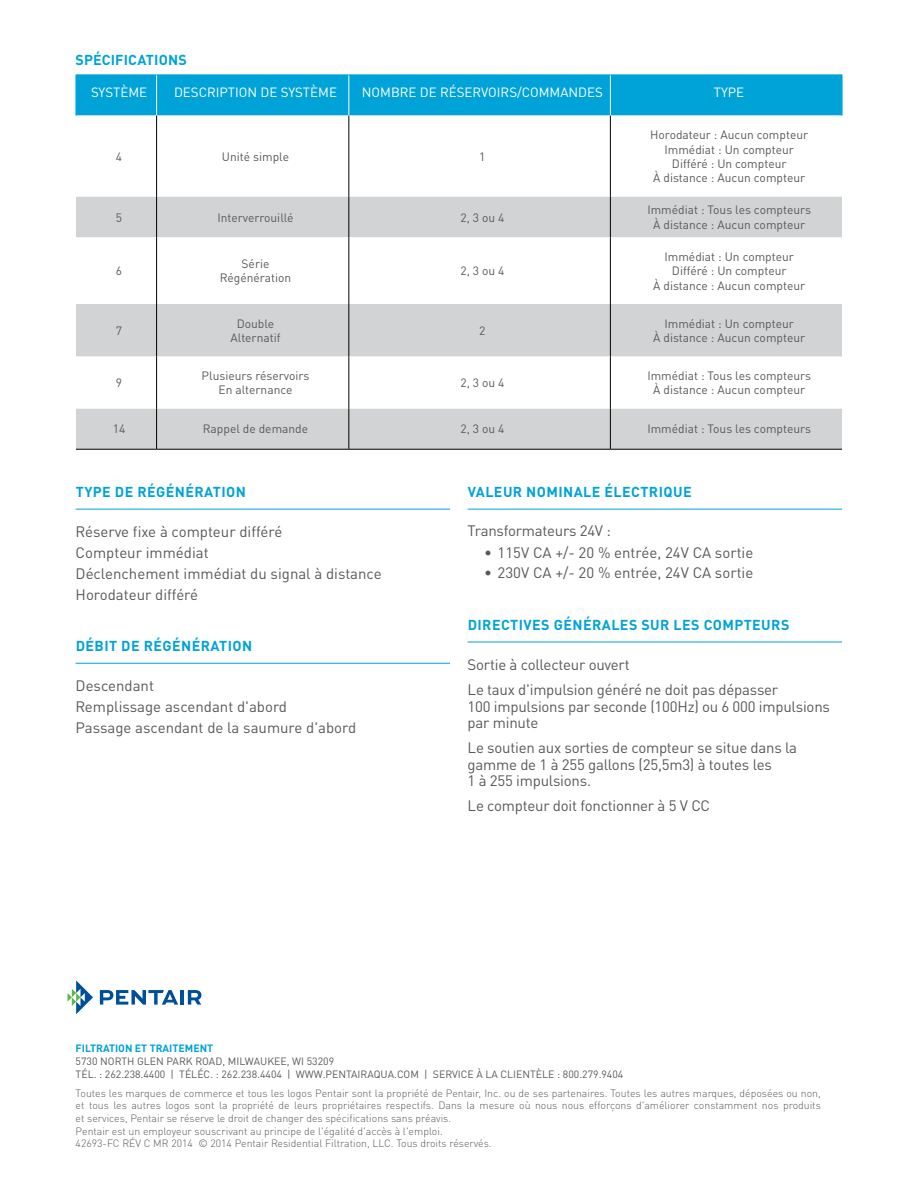
<style>
.page{position:relative;width:918px;height:1188px;background:#fff}
.page>*{position:absolute;margin:0;border:0;box-sizing:border-box;transform-origin:0 0}
.t1{font:15px/20.9px "DIN Pro";letter-spacing:-.015em;color:#58595b}
.t2{font:700 14.25px "DIN Pro";letter-spacing:.03em;color:#00a3d8}
.t3{font:700 14.25px "DIN Pro";letter-spacing:.01em;color:#00a3d8}
.t4{font:13.35px "DIN Pro";color:#fff}
.t5{font:12px/14.4px "DIN Pro";color:#58595b;text-align:center}
.t6{font:300 10.5px/12.6px "DIN Pro";color:#58595b}
.t7{font:10.5px/12.6px "DIN Pro";color:#58595b}
.t8{font:700 10.5px "DIN Pro";color:#00a3d8}
</style>
<div class="page">
<svg style="left:68px;top:980px;width:25px;height:34px"></svg>
<svg style="left:100px;top:990px;width:78px;height:15px"></svg>
<hr style="left:181px;top:990px;width:3px;height:15px;background:#004f9a">
<svg style="left:188px;top:990px;width:13px;height:15px"></svg>
<hr style="left:76px;top:509px;width:374px;height:1px;background:#00a3d8">
<hr style="left:76px;top:663px;width:374px;height:1px;background:#00a3d8">
<hr style="left:468px;top:509px;width:374px;height:1px;background:#00a3d8">
<hr style="left:468px;top:642px;width:374px;height:1px;background:#00a3d8">
<div style="left:77px;top:76px;width:765px;height:40px;background:#00a3d8"></div>
<svg style="left:76px;top:116px;width:766px;height:81px"></svg>
<svg style="left:76px;top:197px;width:766px;height:252px;fill:#d1d3d4"></svg>
<hr style="left:76px;top:75px;width:1px;height:41px;background:#00a3d8">
<hr style="left:76px;top:75px;width:81px;height:1px;background:#00a3d8">
<hr style="left:156px;top:75px;width:1px;height:41px;background:#fff">
<hr style="left:157px;top:75px;width:192px;height:1px;background:#00a3d8">
<hr style="left:348px;top:75px;width:1px;height:41px;background:#fff">
<hr style="left:349px;top:75px;width:261px;height:1px;background:#00a3d8">
<hr style="left:610px;top:75px;width:1px;height:41px;background:#fff">
<hr style="left:842px;top:75px;width:1px;height:41px;background:#00a3d8">
<hr style="left:610px;top:75px;width:232px;height:1px;background:#00a3d8">
<hr style="left:156px;top:116px;width:1px;height:81px;background:#000">
<hr style="left:348px;top:116px;width:1px;height:81px;background:#000">
<hr style="left:610px;top:116px;width:1px;height:81px;background:#000">
<hr style="left:156px;top:197px;width:1px;height:40px;background:#000">
<hr style="left:348px;top:197px;width:1px;height:40px;background:#000">
<hr style="left:610px;top:197px;width:1px;height:40px;background:#000">
<hr style="left:156px;top:237px;width:1px;height:67px;background:#000">
<hr style="left:348px;top:237px;width:1px;height:67px;background:#000">
<hr style="left:610px;top:237px;width:1px;height:67px;background:#000">
<hr style="left:156px;top:304px;width:1px;height:52px;background:#000">
<hr style="left:348px;top:304px;width:1px;height:52px;background:#000">
<hr style="left:610px;top:304px;width:1px;height:52px;background:#000">
<hr style="left:156px;top:356px;width:1px;height:53px;background:#000">
<hr style="left:348px;top:356px;width:1px;height:53px;background:#000">
<hr style="left:610px;top:356px;width:1px;height:53px;background:#000">
<hr style="left:76px;top:449px;width:81px;height:1px;background:#000">
<hr style="left:156px;top:409px;width:1px;height:40px;background:#000">
<hr style="left:157px;top:449px;width:192px;height:1px;background:#000">
<hr style="left:348px;top:409px;width:1px;height:40px;background:#000">
<hr style="left:349px;top:449px;width:261px;height:1px;background:#000">
<hr style="left:610px;top:409px;width:1px;height:40px;background:#000">
<hr style="left:610px;top:449px;width:232px;height:1px;background:#000">
<p class="t3" style="left:76px;top:48px;width:113px">SPÉCIFICATIONS</p>
<p class="t4" style="left:91px;top:82px;width:58px">SYSTÈME</p>
<p class="t4" style="left:174px;top:82px;width:164px">DESCRIPTION DE SYSTÈME</p>
<p class="t4" style="left:362px;top:82px;width:243px">NOMBRE DE RÉSERVOIRS/COMMANDES</p>
<p class="t4" style="left:714px;top:82px;width:32px">TYPE</p>
<p class="t5" style="left:116px;top:148px;width:8px">4</p>
<p class="t5" style="left:222px;top:148px;width:69px">Unité simple</p>
<p class="t5" style="left:479px;top:148px;width:8px">1</p>
<p class="t5" style="left:650px;top:126px;width:159px">Horodateur : Aucun compteur<br>Immédiat : Un compteur<br>Différé : Un compteur<br>À distance : Aucun compteur</p>
<p class="t5" style="left:116px;top:209px;width:8px">5</p>
<p class="t5" style="left:217px;top:209px;width:78px">Interverrouillé</p>
<p class="t5" style="left:460px;top:209px;width:46px">2, 3 ou 4</p>
<p class="t5" style="left:647px;top:202px;width:165px">Immédiat : Tous les compteurs<br>À distance : Aucun compteur</p>
<p class="t5" style="left:116px;top:262px;width:8px">6</p>
<p class="t5" style="left:220px;top:255px;width:73px">Série<br>Régénération</p>
<p class="t5" style="left:460px;top:262px;width:46px">2, 3 ou 4</p>
<p class="t5" style="left:653px;top:248px;width:153px">Immédiat : Un compteur<br>Différé : Un compteur<br>À distance : Aucun compteur</p>
<p class="t5" style="left:116px;top:322px;width:8px">7</p>
<p class="t5" style="left:231px;top:315px;width:52px">Double<br>Alternatif</p>
<p class="t5" style="left:479px;top:322px;width:8px">2</p>
<p class="t5" style="left:653px;top:315px;width:153px">Immédiat : Un compteur<br>À distance : Aucun compteur</p>
<p class="t5" style="left:116px;top:374px;width:8px">9</p>
<p class="t5" style="left:202px;top:367px;width:109px">Plusieurs réservoirs<br>En alternance</p>
<p class="t5" style="left:460px;top:374px;width:46px">2, 3 ou 4</p>
<p class="t5" style="left:647px;top:367px;width:165px">Immédiat : Tous les compteurs<br>À distance : Aucun compteur</p>
<p class="t5" style="left:113px;top:421px;width:14px">14</p>
<p class="t5" style="left:203px;top:421px;width:107px">Rappel de demande</p>
<p class="t5" style="left:460px;top:421px;width:46px">2, 3 ou 4</p>
<p class="t5" style="left:647px;top:421px;width:165px">Immédiat : Tous les compteurs</p>
<p class="t2" style="left:76px;top:480px;width:172px">TYPE DE RÉGÉNÉRATION</p>
<p class="t1" style="left:76px;top:520px;width:308px">Réserve fixe à compteur différé<br>Compteur immédiat<br>Déclenchement immédiat du signal à distance<br>Horodateur différé</p>
<p class="t2" style="left:76px;top:634px;width:178px">DÉBIT DE RÉGÉNÉRATION</p>
<p class="t1" style="left:76px;top:674px;width:282px">Descendant<br>Remplissage ascendant d'abord<br>Passage ascendant de la saumure d'abord</p>
<p class="t2" style="left:468px;top:480px;width:225px">VALEUR NOMINALE ÉLECTRIQUE</p>
<p class="t1" style="left:468px;top:518px;width:145px">Transformateurs 24V :</p>
<p class="t1" style="left:484px;top:540px;width:271px">• 115V CA +/- 20 % entrée, 24V CA sortie</p>
<p class="t1" style="left:484px;top:561px;width:271px">• 230V CA +/- 20 % entrée, 24V CA sortie</p>
<p class="t2" style="left:468px;top:613px;width:323px">DIRECTIVES GÉNÉRALES SUR LES COMPTEURS</p>
<p class="t1" style="left:468px;top:651px;width:312px;line-height:25.2px">Sortie à collecteur ouvert<br>Le taux d'impulsion généré ne doit pas dépasser</p>
<p class="t1" style="left:468px;top:697px;width:364px;line-height:16.5px">100 impulsions par seconde (100Hz) ou 6 000 impulsions par minute</p>
<p class="t1" style="left:468px;top:738px;width:331px;line-height:16.5px">Le soutien aux sorties de compteur se situe dans la gamme de 1 à 255 gallons (25,5m3) à toutes les<br>1 à 255 impulsions.</p>
<p class="t1" style="left:468px;top:794px;width:244px">Le compteur doit fonctionner à 5 V CC</p>
<p class="t8" style="left:76px;top:1040px;width:139px">FILTRATION ET TRAITEMENT</p>
<p class="t7" style="left:76px;top:1054px;width:549px">5730 NORTH GLEN PARK ROAD, MILWAUKEE, WI 53209<br>TÉL. : 262.238.4400 | TÉLÉC. : 262.238.4404 | WWW.PENTAIRAQUA.COM | SERVICE À LA CLIENTÈLE : 800.279.9404</p>
<p class="t6" style="left:76px;top:1086px;width:747px">Toutes les marques de commerce et tous les logos Pentair sont la propriété de Pentair, Inc. ou de ses partenaires. Toutes les autres marques, déposées ou non, et tous les autres logos sont la propriété de leurs propriétaires respectifs. Dans la mesure où nous nous efforçons d'améliorer constamment nos produits et services, Pentair se réserve le droit de changer des spécifications sans préavis.<br>Pentair est un employeur souscrivant au principe de l'égalité d'accès à l'emploi.<br>42693-FC RÉV C MR 2014 © 2014 Pentair Residential Filtration, LLC. Tous droits réservés.</p>
</div>
